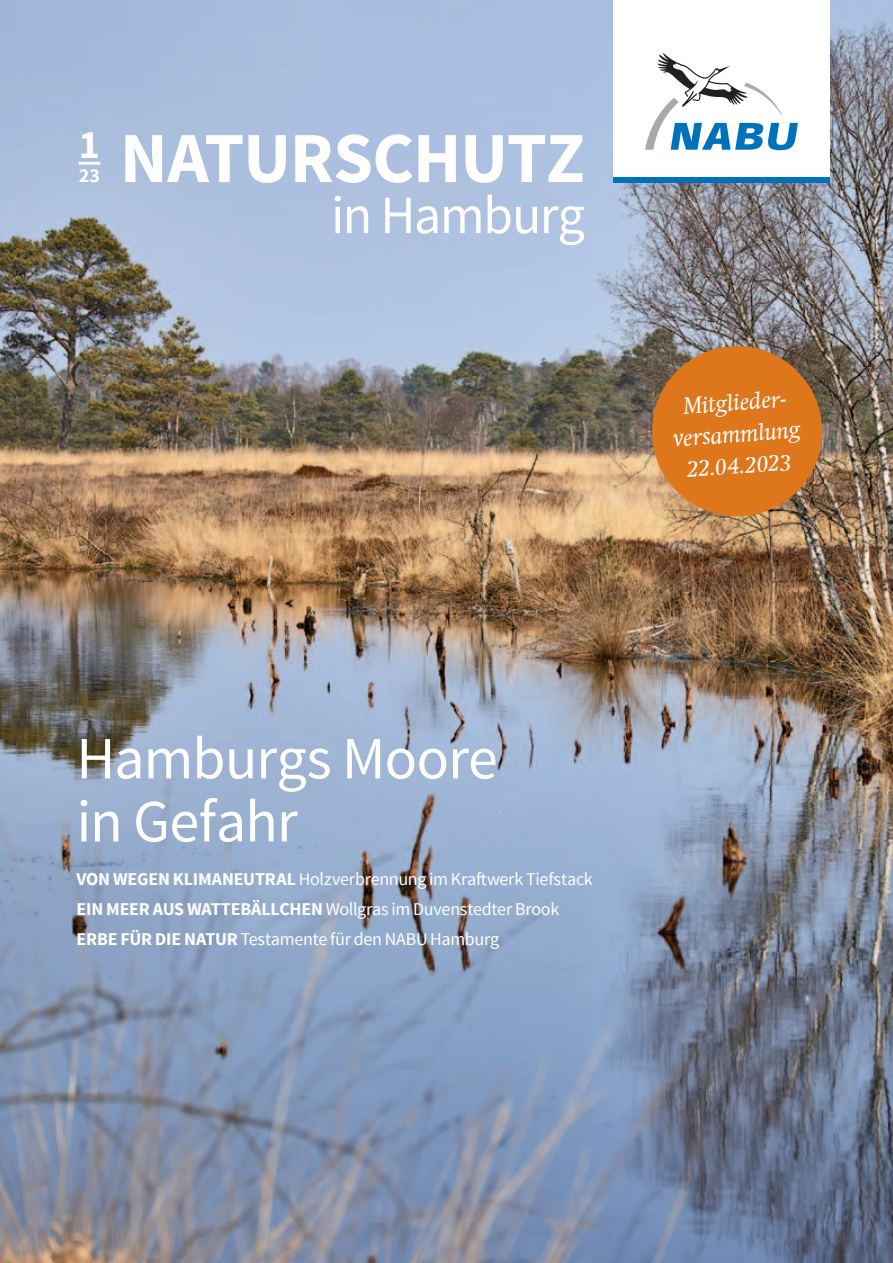
<style>
.page{position:relative;width:893px;height:1263px;background:#fff}
.page>*{position:absolute;margin:0;border:0;box-sizing:border-box;transform-origin:0 0}
.t1{font:700 72px "Source Sans Pro";letter-spacing:-.015em;color:#fff}
.t2{font:60px/63px "Source Sans Pro";letter-spacing:-.015em;color:#fff}
.t3{font:54px "Source Sans Pro";letter-spacing:-.03em;color:#fff}
.t4{font:700 40.2px "Source Sans Pro";color:#fff}
.t5{font:italic 23.7px/31.5px "Swift Com";color:#fff;text-align:center}
.t6{font:700 20.1px "Source Sans Pro";color:#fff}
.t7{font:18px/30px "Source Sans Pro";letter-spacing:-.015em;color:#fff}
.s1{font-weight:700}
</style>
<div class="page">
<img style="left:0;top:0;width:893px;height:1263px">
<div style="left:652px;top:346px;width:170px;height:170px;background:#de761b;border-radius:50%"></div>
<hr style="left:79px;top:162px;width:21px;height:3px;background:#fff">
<div style="left:613px;top:0;width:216px;height:182px;background:#fff"></div>
<svg style="left:645px;top:53px;width:153px;height:97px"></svg>
<div style="left:613px;top:177px;width:216px;height:5px;background:#0072bc"></div>
<h3 class="t4" style="left:79px;top:119px;width:23px">1</h3>
<p class="t6" style="left:79px;top:163px;width:23px">23</p>
<h1 class="t1" style="left:120px;top:112px;width:466px">NATURSCHUTZ</h1>
<h3 class="t3" style="left:331px;top:182px;width:255px">in Hamburg</h3>
<h3 class="t5" style="left:670px;top:391px;width:134px;rotate:-4deg">Mitglieder&shy;versammlung<br>22.04.2023</h3>
<h2 class="t2" style="left:77px;top:728px;width:423px">Hamburgs Moore in Gefahr</h2>
<p class="t7" style="left:77px;top:864px;width:518px"><span class="s1">VON WEGEN KLIMANEUTRAL</span> Holzverbrennung im Kraftwerk Tiefstack<br><span class="s1">EIN MEER AUS WATTEBÄLLCHEN</span> Wollgras im Duvenstedter Brook<br><span class="s1">ERBE FÜR DIE NATUR</span> Testamente für den NABU Hamburg</p>
</div>
